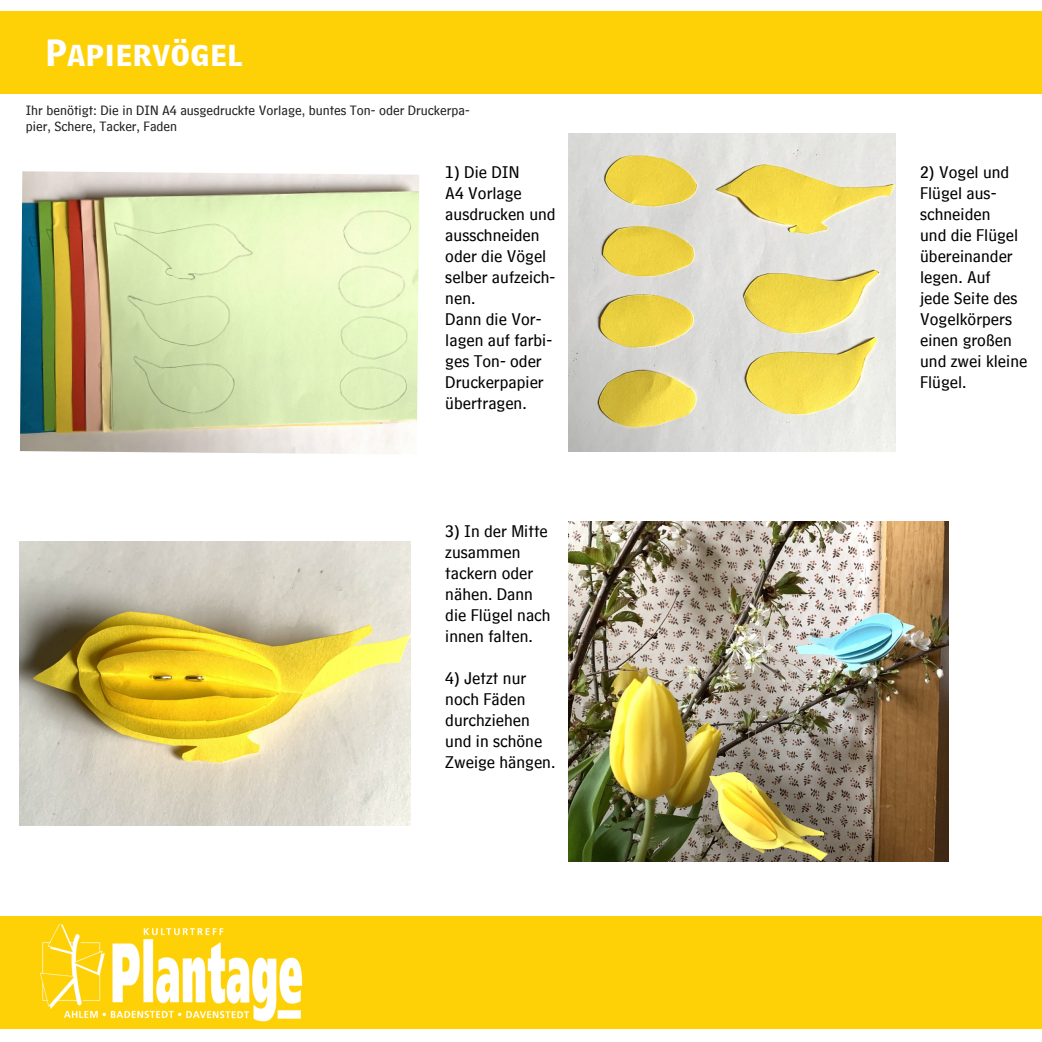
<style>
.page{position:relative;width:1042px;height:1042px;background:#fff}
.page>*{position:absolute;margin:0;border:0;box-sizing:border-box;transform-origin:0 0}
.t1{font:31.5px "HM Big Caps";color:#fff}
.t2{font:17.5px/21px "HM Text";color:#000}
.t3{font:14px/16.8px "HM Text";color:#231f20}
</style>
<div class="page">
<div style="left:0;top:11px;width:1042px;height:82px;background:#fed006"></div>
<div style="left:0;top:916px;width:1042px;height:113px;background:#fed006"></div>
<img style="left:40px;top:924px;width:263px;height:98px">
<img style="left:569px;top:521px;width:379px;height:340px">
<img style="left:20px;top:171px;width:399px;height:283px">
<img style="left:569px;top:134px;width:327px;height:317px">
<img style="left:20px;top:541px;width:390px;height:284px">
<p class="t1" style="left:46px;top:27px;width:198px">Papiervögel</p>
<p class="t3" style="left:26px;top:99px;width:445px">Ihr benötigt: Die in DIN A4 ausgedruckte Vorlage, buntes Ton- oder Druckerpa&shy;pier, Schere, Tacker, Faden</p>
<p class="t2" style="left:445px;top:159px;width:112px">1) Die DIN<br>A4 Vorlage ausdrucken und ausschneiden oder die Vögel selber aufzeich&shy;nen.</p>
<p class="t2" style="left:445px;top:306px;width:108px">Dann die Vor&shy;lagen auf farbi&shy;ges Ton- oder<br>Druckerpapier übertragen.</p>
<p class="t2" style="left:445px;top:518px;width:107px">3) In der Mitte zusammen tackern oder nähen. Dann die Flügel nach innen falten.</p>
<p class="t2" style="left:445px;top:665px;width:112px">4) Jetzt nur noch Fäden durchziehen und in schöne<br>Zweige hängen.</p>
<p class="t2" style="left:920px;top:159px;width:109px">2) Vogel und<br>Flügel aus&shy;schneiden<br>und die Flügel übereinander legen. Auf<br>jede Seite des<br>Vogelkörpers einen großen und zwei kleine<br>Flügel.</p>
</div>
